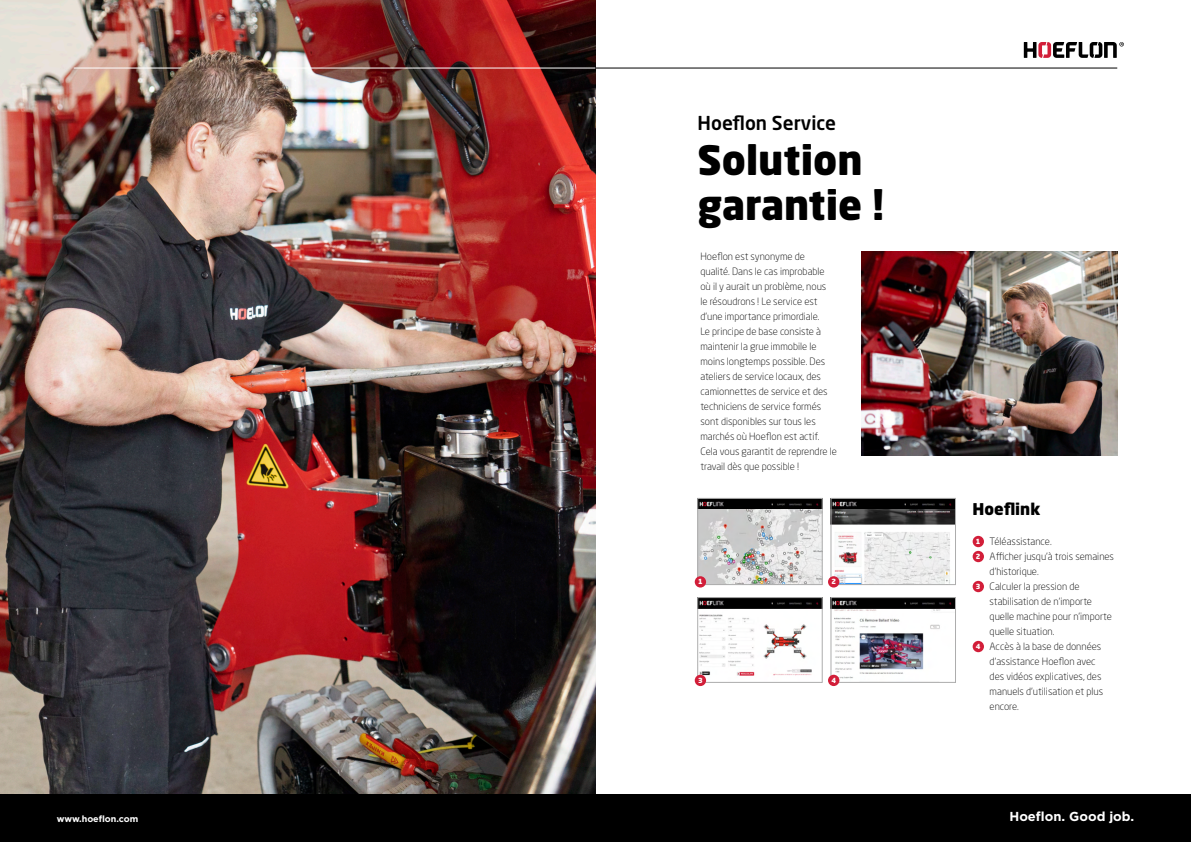
<style>
.page{position:relative;width:1191px;height:842px;background:#fff}
.page>*{position:absolute;margin:0;border:0;box-sizing:border-box;transform-origin:0 0}
.kop_1{font:900 40px/45px "Neo Sans W1 G";color:#000}
.kop_1-2{font:500 19px "Neo Sans W1 G";color:#000}
.kop_2{font:900 16px "Neo Sans W1 G";color:#000}
.t1{font:700 13px "Gotham";color:#fff}
.bodytekst{font:300 10px/15px "Neo Sans W1 G";color:#000}
.t2{font:700 9px "Gotham";color:#fff}
.bodytekst-2{font:900 7px "Neo Sans W1 G";color:#fff}
</style>
<div class="page">
<img style="left:0;top:105px;width:595px;height:689px">
<div style="left:972px;top:536px;width:12px;height:11px;background:#d21e39;border-radius:50%"></div>
<div style="left:972px;top:551px;width:12px;height:11px;background:#d21e39;border-radius:50%"></div>
<div style="left:972px;top:581px;width:12px;height:11px;background:#d21e39;border-radius:50%"></div>
<div style="left:972px;top:641px;width:12px;height:11px;background:#d21e39;border-radius:50%"></div>
<img style="left:861px;top:251px;width:256px;height:205px">
<hr style="left:595px;top:68px;width:522px;height:1px;background:#000">
<svg style="left:1023px;top:42px;width:101px;height:16px"></svg>
<img style="left:833px;top:608px;width:120px;height:72px">
<img style="left:833px;top:599px;width:120px;height:9px">
<div style="left:831px;top:597px;width:124px;height:85px;border:1px solid #adadad"></div>
<img style="left:699px;top:608px;width:121px;height:70px">
<img style="left:699px;top:599px;width:121px;height:9px">
<div style="left:697px;top:597px;width:125px;height:85px;border:1px solid #adadad"></div>
<img style="left:833px;top:509px;width:120px;height:74px">
<img style="left:833px;top:500px;width:120px;height:9px">
<div style="left:831px;top:498px;width:124px;height:87px;border:1px solid #adadad"></div>
<div style="left:694px;top:675px;width:12px;height:11px;background:#d21e39;border-radius:50%"></div>
<div style="left:828px;top:576px;width:11px;height:11px;background:#d21e39;border-radius:50%"></div>
<div style="left:828px;top:675px;width:11px;height:11px;background:#d21e39;border-radius:50%"></div>
<img style="left:0;top:0;width:595px;height:105px">
<img style="left:699px;top:509px;width:121px;height:74px">
<svg style="left:699px;top:500px;width:121px;height:9px"></svg>
<div style="left:697px;top:498px;width:125px;height:87px;border:1px solid #adadad"></div>
<div style="left:694px;top:576px;width:12px;height:11px;background:#d21e39;border-radius:50%"></div>
<div style="left:0;top:794px;width:1191px;height:48px;background:#000"></div>
<p class="kop_1-2" style="left:697px;top:111px;width:140px">Hoeflon Service</p>
<p class="kop_1" style="left:697px;top:137px;width:188px">Solution garantie !</p>
<p class="bodytekst" style="left:700px;top:249px;width:129px">Hoeflon est synonyme de qualité. Dans le cas improbable où il y aurait un problème, nous le résoudrons ! Le service est d'une importance primordiale.<br>Le principe de base consiste à maintenir la grue immobile le moins longtemps possible. Des ateliers de service locaux, des camionnettes de service et des techniciens de service formés sont disponibles sur tous les marchés où Hoeflon est actif.</p>
<p class="bodytekst" style="left:700px;top:444px;width:138px">Cela vous garantit de reprendre le travail dès que possible !</p>
<p class="bodytekst-2" style="left:698px;top:577px;width:6px">1</p>
<p class="bodytekst-2" style="left:698px;top:675px;width:6px">3</p>
<p class="bodytekst-2" style="left:831px;top:577px;width:6px">2</p>
<p class="bodytekst-2" style="left:831px;top:675px;width:6px">4</p>
<p class="kop_2" style="left:972px;top:499px;width:69px">Hoeflink</p>
<p class="bodytekst-2" style="left:976px;top:537px;width:6px">1</p>
<p class="bodytekst" style="left:989px;top:534px;width:64px">Téléassistance.</p>
<p class="bodytekst-2" style="left:976px;top:552px;width:6px">2</p>
<p class="bodytekst" style="left:989px;top:549px;width:126px">Afficher jusqu'à trois semaines d'historique.</p>
<p class="bodytekst-2" style="left:976px;top:582px;width:6px">3</p>
<p class="bodytekst" style="left:989px;top:579px;width:124px">Calculer la pression de stabilisation de n'importe quelle machine pour n'importe quelle situation.</p>
<p class="bodytekst-2" style="left:976px;top:642px;width:6px">4</p>
<p class="bodytekst" style="left:989px;top:639px;width:115px">Accès à la base de données d'assistance Hoeflon avec des vidéos explicatives, des manuels d'utilisation et plus encore.</p>
<p class="t2" style="left:57px;top:813px;width:83px">www.hoeflon.com</p>
<h3 class="t1" style="left:1009px;top:807px;width:126px">Hoeflon. Good job.</h3>
</div>
